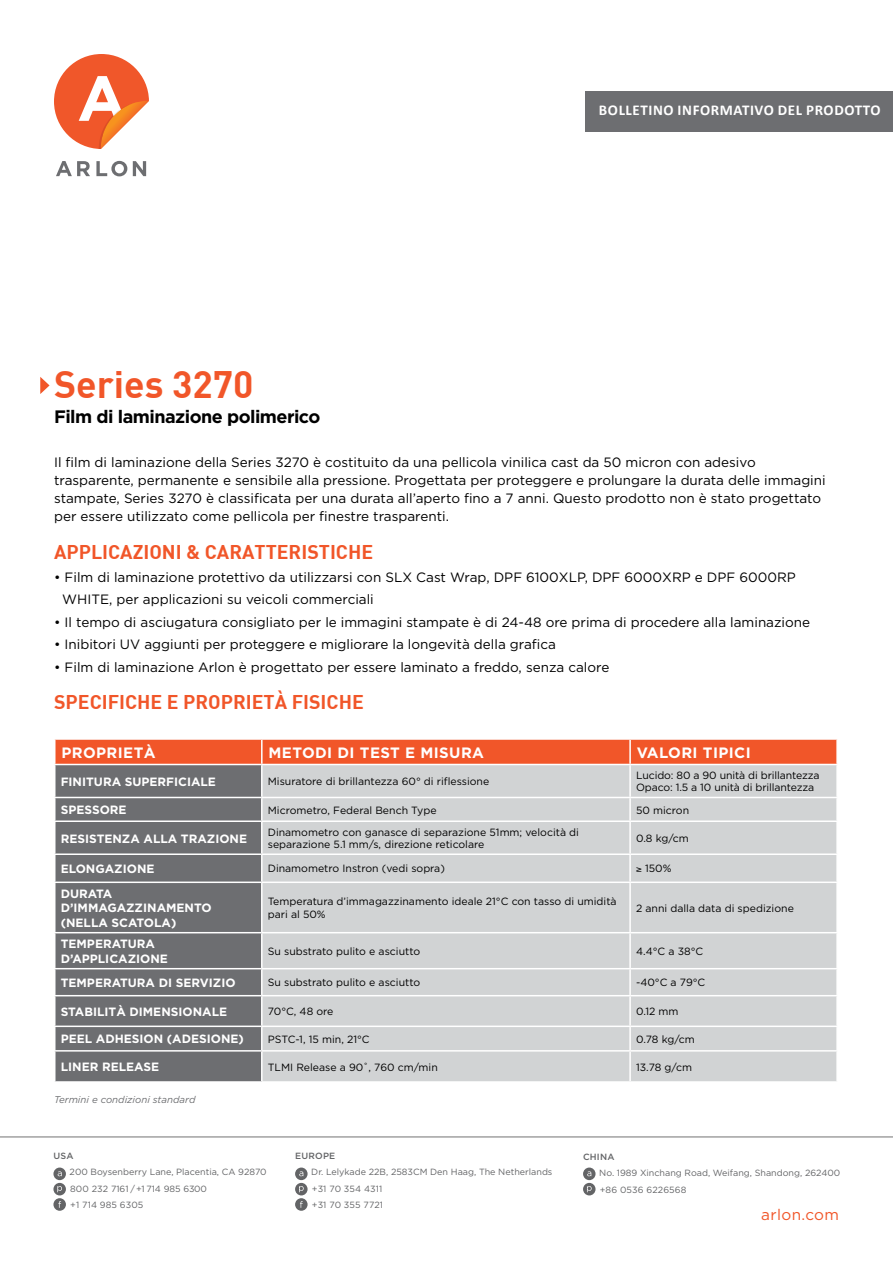
<style>
.page{position:relative;width:893px;height:1263px;background:#fff}
.page>*{position:absolute;margin:0;border:0;box-sizing:border-box;transform-origin:0 0}
.t1{font:37.5px "DIN Bold";color:#f15629}
.t2{font:19.5px "DIN Bold";color:#f15629}
.t3{font:700 18px "Gotham";letter-spacing:-.03em;color:#000}
.t4{font:15.3px "Gotham";letter-spacing:.025em;color:#f15629}
.t5{font:700 15px "Gotham";letter-spacing:.025em;color:#fff}
.t6{font:700 15px "Calibri";letter-spacing:.04em;color:#fff}
.t7{font:13.5px/18px "Gotham";color:#000}
.t8{font:700 12px/14.4px "Gotham";color:#fff}
.t9{font:10.5px/12.6px "Gotham";color:#000}
.t10{font:italic 9.75px "Gotham";color:#6d6e71}
.t11{font:9px/16.5px "Gotham";color:#636466}
.t12{font:500 9px "Gotham";letter-spacing:.025em;color:#636466}
</style>
<div class="page">
<svg style="left:56px;top:161px;width:34px;height:15px"></svg>
<svg style="left:96px;top:161px;width:31px;height:15px"></svg>
<svg style="left:133px;top:161px;width:13px;height:15px"></svg>
<svg style="left:54px;top:54px;width:95px;height:95px"></svg>
<div style="left:586px;top:91px;width:307px;height:41px;background:#6d6e71"></div>
<hr style="left:0;top:1136px;width:893px;height:1px;background:#737373">
<svg style="left:53px;top:1167px;width:13px;height:13px"></svg>
<svg style="left:58px;top:1171px;width:4px;height:5px"></svg>
<div style="left:53px;top:1198px;width:13px;height:13px;background:#636466;border-radius:50%"></div>
<svg style="left:58px;top:1201px;width:3px;height:7px"></svg>
<div style="left:53px;top:1183px;width:13px;height:12px;background:#636466;border-radius:50%"></div>
<svg style="left:57px;top:1186px;width:5px;height:6px"></svg>
<svg style="left:295px;top:1167px;width:13px;height:13px"></svg>
<svg style="left:299px;top:1171px;width:4px;height:5px"></svg>
<div style="left:295px;top:1198px;width:13px;height:13px;background:#636466;border-radius:50%"></div>
<svg style="left:300px;top:1201px;width:3px;height:7px"></svg>
<div style="left:295px;top:1183px;width:13px;height:12px;background:#636466;border-radius:50%"></div>
<svg style="left:299px;top:1186px;width:5px;height:6px"></svg>
<svg style="left:583px;top:1167px;width:12px;height:13px"></svg>
<svg style="left:587px;top:1171px;width:4px;height:5px"></svg>
<div style="left:583px;top:1183px;width:12px;height:12px;background:#636466;border-radius:50%"></div>
<svg style="left:587px;top:1186px;width:5px;height:6px"></svg>
<svg style="left:40px;top:377px;width:10px;height:17px"></svg>
<div style="left:56px;top:740px;width:780px;height:24px;background:#f15629"></div>
<div style="left:56px;top:765px;width:205px;height:316px;background:#6d6e71"></div>
<div style="left:263px;top:765px;width:573px;height:316px;background:#d1d3d4"></div>
<hr style="left:261px;top:740px;width:2px;height:24px;background:#fff">
<hr style="left:629px;top:740px;width:2px;height:24px;background:#fff">
<hr style="left:629px;top:765px;width:2px;height:32px;background:#fff">
<hr style="left:54px;top:797px;width:208px;height:1px;background:#fff">
<hr style="left:262px;top:797px;width:368px;height:1px;background:#fff">
<hr style="left:630px;top:797px;width:208px;height:1px;background:#fff">
<hr style="left:629px;top:798px;width:2px;height:22px;background:#fff">
<hr style="left:54px;top:820px;width:208px;height:2px;background:#fff">
<hr style="left:262px;top:820px;width:368px;height:2px;background:#fff">
<hr style="left:630px;top:820px;width:208px;height:2px;background:#fff">
<hr style="left:629px;top:822px;width:2px;height:31px;background:#fff">
<hr style="left:54px;top:853px;width:208px;height:2px;background:#fff">
<hr style="left:262px;top:853px;width:368px;height:2px;background:#fff">
<hr style="left:630px;top:853px;width:208px;height:2px;background:#fff">
<hr style="left:629px;top:855px;width:2px;height:26px;background:#fff">
<hr style="left:54px;top:881px;width:208px;height:2px;background:#fff">
<hr style="left:262px;top:881px;width:368px;height:2px;background:#fff">
<hr style="left:630px;top:881px;width:208px;height:2px;background:#fff">
<hr style="left:629px;top:883px;width:2px;height:49px;background:#fff">
<hr style="left:54px;top:932px;width:208px;height:1px;background:#fff">
<hr style="left:262px;top:932px;width:368px;height:1px;background:#fff">
<hr style="left:630px;top:932px;width:208px;height:1px;background:#fff">
<hr style="left:629px;top:933px;width:2px;height:35px;background:#fff">
<hr style="left:54px;top:968px;width:208px;height:1px;background:#fff">
<hr style="left:262px;top:968px;width:368px;height:1px;background:#fff">
<hr style="left:630px;top:968px;width:208px;height:1px;background:#fff">
<hr style="left:629px;top:969px;width:2px;height:26px;background:#fff">
<hr style="left:54px;top:995px;width:208px;height:1px;background:#fff">
<hr style="left:262px;top:995px;width:368px;height:1px;background:#fff">
<hr style="left:630px;top:995px;width:208px;height:1px;background:#fff">
<hr style="left:629px;top:996px;width:2px;height:29px;background:#fff">
<hr style="left:54px;top:1025px;width:208px;height:2px;background:#fff">
<hr style="left:262px;top:1025px;width:368px;height:2px;background:#fff">
<hr style="left:630px;top:1025px;width:208px;height:2px;background:#fff">
<hr style="left:629px;top:1027px;width:2px;height:23px;background:#fff">
<hr style="left:54px;top:1050px;width:208px;height:1px;background:#fff">
<hr style="left:262px;top:1050px;width:368px;height:1px;background:#fff">
<hr style="left:630px;top:1050px;width:208px;height:1px;background:#fff">
<hr style="left:629px;top:1051px;width:2px;height:30px;background:#fff">
<p class="t6" style="left:599px;top:101px;width:283px">BOLLETINO INFORMATIVO DEL PRODOTTO</p>
<h1 class="t1" style="left:54px;top:359px;width:201px">Series 3270</h1>
<h3 class="t3" style="left:54px;top:406px;width:268px">Film di laminazione polimerico</h3>
<p class="t7" style="left:54px;top:453px;width:773px">Il film di laminazione della Series 3270 è costituito da una pellicola vinilica cast da 50 micron con adesivo trasparente, permanente e sensibile alla pressione. Progettata per proteggere e prolungare la durata delle immagini stampate, Series 3270 è classificata per una durata all’aperto fino a 7 anni. Questo prodotto non è stato progettato per essere utilizzato come pellicola per finestre trasparenti.</p>
<h2 class="t2" style="left:54px;top:539px;width:321px">APPLICAZIONI &amp; CARATTERISTICHE</h2>
<p class="t7" style="left:62px;top:565px;width:735px;line-height:22.5px;text-indent:-8px">• Film di laminazione protettivo da utilizzarsi con SLX Cast Wrap, DPF 6100XLP, DPF 6000XRP e DPF 6000RP<br>WHITE, per applicazioni su veicoli commerciali</p>
<p class="t7" style="left:54px;top:613px;width:758px">• Il tempo di asciugatura consigliato per le immagini stampate è di 24-48 ore prima di procedere alla laminazione</p>
<p class="t7" style="left:54px;top:635px;width:503px">• Inibitori UV aggiunti per proteggere e migliorare la longevità della grafica</p>
<p class="t7" style="left:54px;top:658px;width:557px">• Film di laminazione Arlon è progettato per essere laminato a freddo, senza calore</p>
<h2 class="t2" style="left:54px;top:689px;width:311px">SPECIFICHE E PROPRIETÀ FISICHE</h2>
<p class="t5" style="left:62px;top:744px;width:96px">PROPRIETÀ</p>
<p class="t5" style="left:269px;top:744px;width:217px">METODI DI TEST E MISURA</p>
<p class="t5" style="left:637px;top:744px;width:115px">VALORI TIPICI</p>
<p class="t8" style="left:61px;top:774px;width:157px">FINITURA SUPERFICIALE</p>
<p class="t9" style="left:268px;top:775px;width:223px">Misuratore di brillantezza 60° di riflessione</p>
<p class="t9" style="left:636px;top:769px;width:185px">Lucido: 80 a 90 unità di brillantezza<br>Opaco: 1.5 a 10 unità di brillantezza</p>
<p class="t8" style="left:61px;top:802px;width:67px">SPESSORE</p>
<p class="t9" style="left:268px;top:803px;width:170px">Micrometro, Federal Bench Type</p>
<p class="t9" style="left:636px;top:803px;width:55px">50 micron</p>
<p class="t8" style="left:61px;top:831px;width:188px">RESISTENZA ALLA TRAZIONE</p>
<p class="t9" style="left:268px;top:825px;width:313px">Dinamometro con ganasce di separazione 51mm; velocità di separazione 5.1 mm/s, direzione reticolare</p>
<p class="t9" style="left:636px;top:832px;width:54px">0.8 kg/cm</p>
<p class="t8" style="left:61px;top:861px;width:95px">ELONGAZIONE</p>
<p class="t9" style="left:268px;top:862px;width:179px">Dinamometro Instron (vedi sopra)</p>
<p class="t9" style="left:636px;top:862px;width:37px">≥ 150%</p>
<p class="t8" style="left:61px;top:886px;width:152px">DURATA<br>D’IMMAGAZZINAMENTO (NELLA SCATOLA)</p>
<p class="t9" style="left:268px;top:895px;width:350px">Temperatura d’immagazzinamento ideale 21°C con tasso di umidità pari al 50%</p>
<p class="t9" style="left:636px;top:901px;width:159px">2 anni dalla data di spedizione</p>
<p class="t8" style="left:61px;top:936px;width:109px">TEMPERATURA<br>D’APPLICAZIONE</p>
<p class="t9" style="left:268px;top:945px;width:154px">Su substrato pulito e asciutto</p>
<p class="t9" style="left:636px;top:945px;width:69px">4.4°C a 38°C</p>
<p class="t8" style="left:61px;top:975px;width:176px">TEMPERATURA DI SERVIZIO</p>
<p class="t9" style="left:268px;top:976px;width:154px">Su substrato pulito e asciutto</p>
<p class="t9" style="left:636px;top:976px;width:71px">-40°C a 79°C</p>
<p class="t8" style="left:61px;top:1004px;width:168px">STABILITÀ DIMENSIONALE</p>
<p class="t9" style="left:268px;top:1005px;width:67px">70°C, 48 ore</p>
<p class="t9" style="left:636px;top:1005px;width:44px">0.12 mm</p>
<p class="t8" style="left:61px;top:1031px;width:185px">PEEL ADHESION (ADESIONE)</p>
<p class="t9" style="left:268px;top:1032px;width:103px">PSTC-1, 15 min, 21°C</p>
<p class="t9" style="left:636px;top:1032px;width:60px">0.78 kg/cm</p>
<p class="t8" style="left:61px;top:1059px;width:100px">LINER RELEASE</p>
<p class="t9" style="left:268px;top:1060px;width:171px">TLMI Release a 90˚, 760 cm/min</p>
<p class="t9" style="left:636px;top:1060px;width:57px">13.78 g/cm</p>
<p class="t10" style="left:54px;top:1094px;width:143px">Termini e condizioni standard</p>
<p class="t12" style="left:53px;top:1150px;width:22px">USA</p>
<p class="t11" style="left:70px;top:1164px;width:198px">200 Boysenberry Lane, Placentia, CA 92870<br>800 232 7161 / +1 714 985 6300<br>+1 714 985 6305</p>
<p class="t12" style="left:295px;top:1150px;width:42px">EUROPE</p>
<p class="t11" style="left:311px;top:1164px;width:243px">Dr. Lelykade 22B, 2583CM Den Haag, The Netherlands +31 70 354 4311<br>+31 70 355 7721</p>
<p class="t12" style="left:583px;top:1151px;width:33px">CHINA</p>
<p class="t11" style="left:599px;top:1164px;width:243px">No. 1989 Xinchang Road, Weifang, Shandong, 262400 +86 0536 6226568</p>
<p class="t4" style="left:761px;top:1206px;width:79px">arlon.com</p>
</div>
